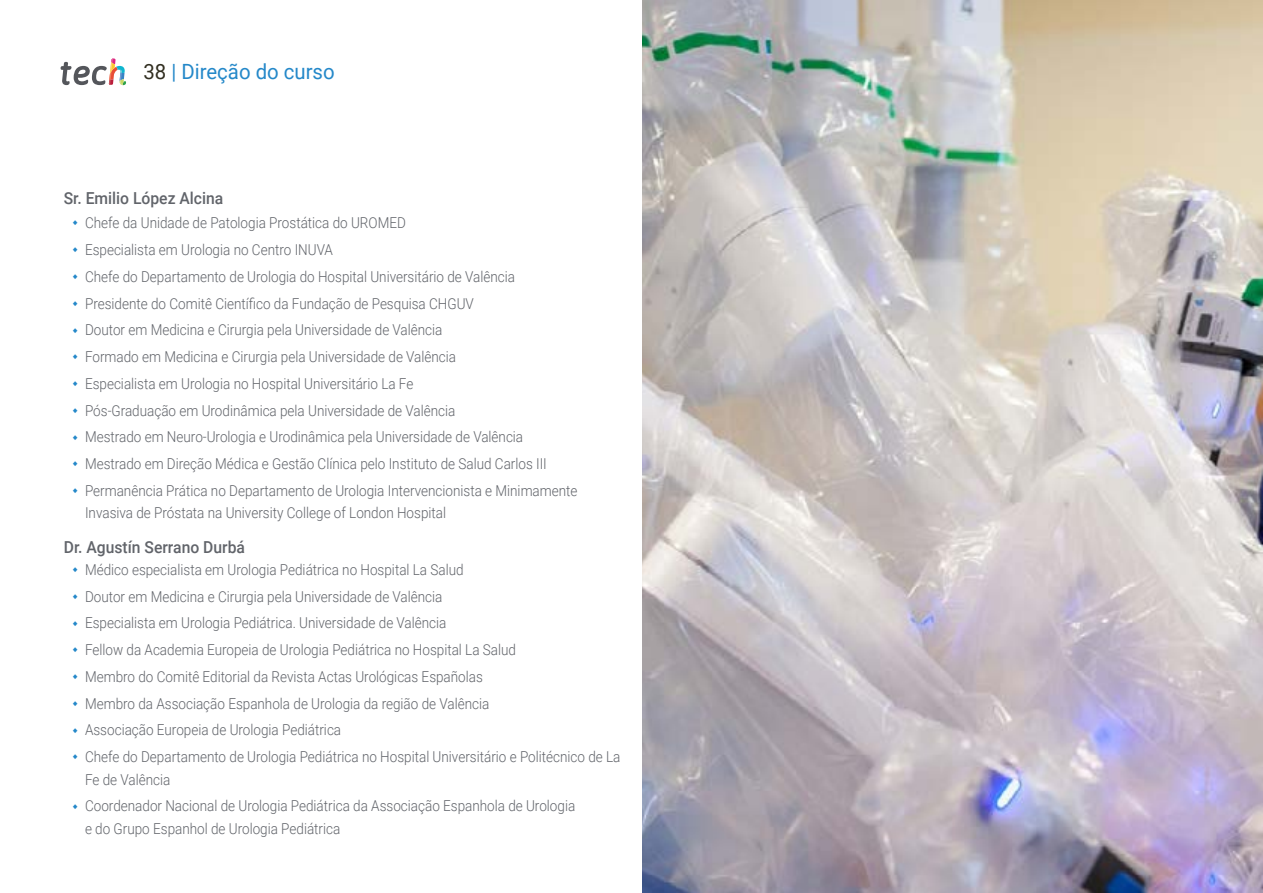
<style>
.page{position:relative;width:1263px;height:893px;background:#fff}
.page>*{position:absolute;margin:0;border:0;box-sizing:border-box;transform-origin:0 0}
.t1{font:21px "Roboto";color:#2488c9}
.t2{font:500 16.5px "Roboto";color:#61646a;scale:.95 1}
.t3{font:300 15px/26.7px "Roboto";color:#61646a;scale:.9 1}
.s1{color:#312e20}
</style>
<div class="page">
<img style="left:642px;top:0;width:621px;height:893px">
<svg style="left:61px;top:58px;width:65px;height:28px"></svg>
<h1 class="t1" style="left:144px;top:57px;width:193px"><span class="s1">38</span> | Direção do curso</h1>
<p class="t2" style="left:64px;top:186px;width:169px">Sr. Emilio López Alcina</p>
<p class="t3" style="left:85px;top:209px;width:549px">Chefe da Unidade de Patologia Prostática do UROMED<br>Especialista em Urologia no Centro INUVA<br>Chefe do Departamento de Urologia do Hospital Universitário de Valência Presidente do Comitê Científico da Fundação de Pesquisa CHGUV<br>Doutor em Medicina e Cirurgia pela Universidade de Valência<br>Formado em Medicina e Cirurgia pela Universidade de Valência<br>Especialista em Urologia no Hospital Universitário La Fe<br>Pós-Graduação em Urodinâmica pela Universidade de Valência<br>Mestrado em Neuro-Urologia e Urodinâmica pela Universidade de Valência Mestrado em Direção Médica e Gestão Clínica pelo Instituto de Salud Carlos III Permanência Prática no Departamento de Urologia Intervencionista e Minimamente</p>
<p class="t3" style="left:85px;top:499px;width:403px">Invasiva de Próstata na University College of London Hospital</p>
<p class="t2" style="left:64px;top:535px;width:192px">Dr. Agustín Serrano Durbá</p>
<p class="t3" style="left:85px;top:556px;width:596px">Médico especialista em Urologia Pediátrica no Hospital La Salud<br>Doutor em Medicina e Cirurgia pela Universidade de Valência<br>Especialista em Urologia Pediátrica. Universidade de Valência<br>Fellow da Academia Europeia de Urologia Pediátrica no Hospital La Salud<br>Membro do Comitê Editorial da Revista Actas Urológicas Españolas<br>Membro da Associação Espanhola de Urologia da região de Valência<br>Associação Europeia de Urologia Pediátrica<br>Chefe do Departamento de Urologia Pediátrica no Hospital Universitário e Politécnico de La</p>
<p class="t3" style="left:85px;top:765px;width:546px">Fe de Valência<br>Coordenador Nacional de Urologia Pediátrica da Associação Espanhola de Urologia</p>
<p class="t3" style="left:85px;top:815px;width:285px">e do Grupo Espanhol de Urologia Pediátrica</p>
</div>
